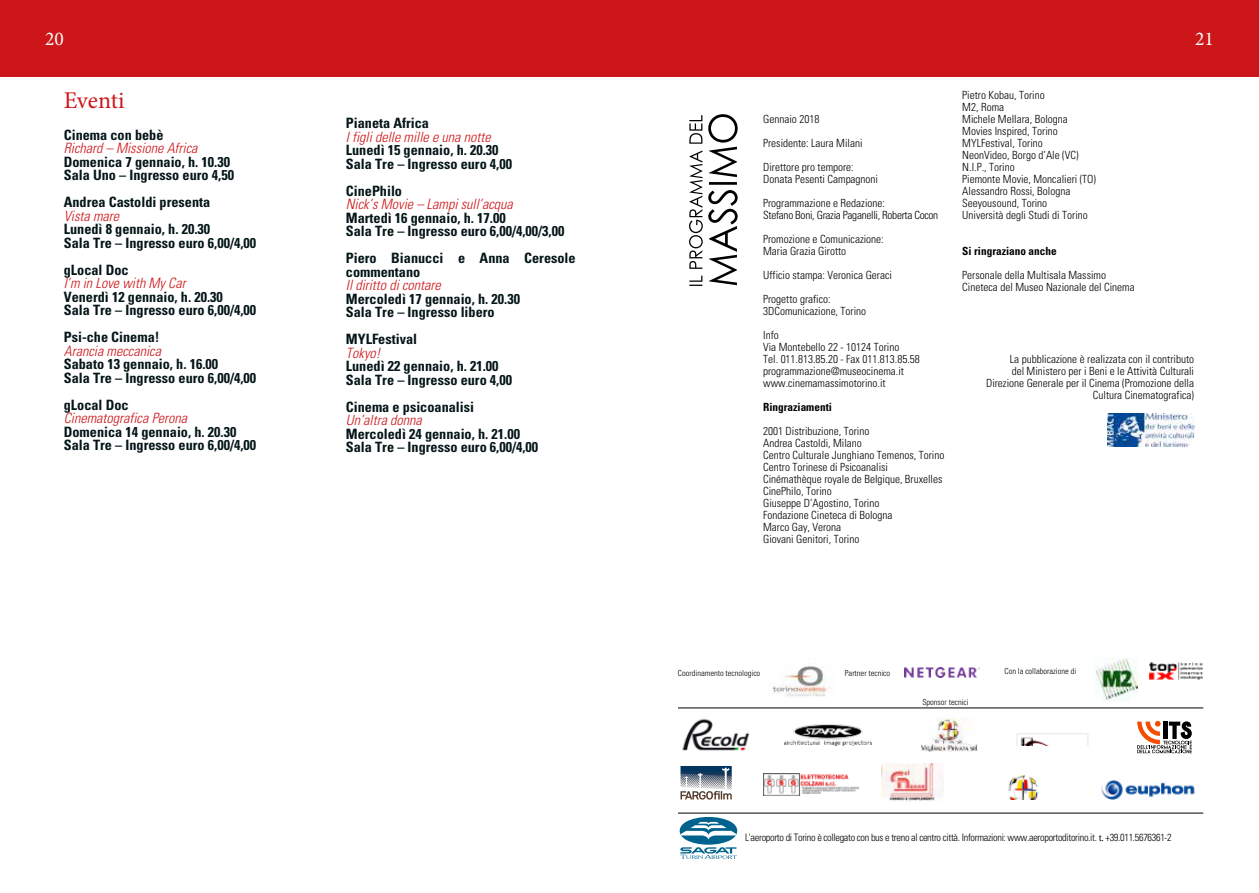
<style>
.page{position:relative;width:1259px;height:893px;background:#fff}
.page>*{position:absolute;margin:0;border:0;box-sizing:border-box;transform-origin:0 0}
.t1{font:24px "Minion Pro";letter-spacing:-.01em;color:#cd1619}
.t2{font:19.5px "Minion Pro";color:#fff}
.t3{font:700 condensed 14.25px/13.5px "Univers";color:#051618}
.t4{font:italic 300 condensed 14.25px "Univers";color:#cd1619}
.t5{font:300 condensed 11.25px/12px "Univers";color:#000}
.t6{font:300 condensed 11.25px/24px "Univers";letter-spacing:-.025em;color:#000}
.t7{font:700 condensed 11.25px "Univers";color:#000}
.t8{font:300 condensed 10.2px "Univers";letter-spacing:-.03em;color:#000}
.t9{font:300 condensed 8.4px "Univers";color:#000}
.s1{font-family:"Minion Pro";font-weight:400;font-stretch:normal}
</style>
<div class="page">
<div style="left:0;top:0;width:1259px;height:77px;background:#cd1619"></div>
<svg style="left:689px;top:114px;width:48px;height:172px"></svg>
<img style="left:904px;top:667px;width:75px;height:11px">
<img style="left:1094px;top:659px;width:43px;height:42px">
<img style="left:1149px;top:662px;width:54px;height:18px">
<img style="left:682px;top:718px;width:68px;height:33px">
<svg style="left:1137px;top:721px;width:54px;height:32px"></svg>
<img style="left:1016px;top:733px;width:73px;height:12px">
<img style="left:1101px;top:780px;width:94px;height:19px">
<img style="left:784px;top:724px;width:87px;height:21px">
<svg style="left:680px;top:766px;width:52px;height:33px"></svg>
<img style="left:764px;top:774px;width:96px;height:21px">
<img style="left:921px;top:719px;width:56px;height:33px">
<img style="left:882px;top:763px;width:53px;height:39px">
<img style="left:1008px;top:775px;width:31px;height:24px">
<svg style="left:679px;top:817px;width:58px;height:42px"></svg>
<hr style="left:678px;top:708px;width:525px;height:1px;background:#000">
<hr style="left:678px;top:813px;width:525px;height:1px;background:#000">
<img style="left:772px;top:665px;width:60px;height:32px">
<img style="left:1107px;top:413px;width:87px;height:33px">
<h2 class="t2" style="left:45px;top:26px;width:20px">20</h2>
<h1 class="t1" style="left:64px;top:84px;width:62px">Eventi</h1>
<p class="t3" style="left:64px;top:128px;width:101px">Cinema con bebè</p>
<p class="t4" style="left:64px;top:140px;width:135px">Richard – Missione Africa</p>
<p class="t3" style="left:64px;top:155px;width:172px">Domenica 7 gennaio, h. 10.30<br>Sala Uno – Ingresso euro 4,50</p>
<p class="t3" style="left:64px;top:196px;width:148px">Andrea Castoldi presenta</p>
<p class="t4" style="left:64px;top:207px;width:57px">Vista mare</p>
<p class="t3" style="left:64px;top:223px;width:194px">Lunedì 8 gennaio, h. 20.30<br>Sala Tre – Ingresso euro 6,00/4,00</p>
<p class="t3" style="left:64px;top:263px;width:66px">gLocal Doc</p>
<p class="t4" style="left:64px;top:275px;width:123px">I’m in Love with My Car</p>
<p class="t3" style="left:64px;top:290px;width:194px">Venerdì 12 gennaio, h. 20.30<br>Sala Tre – Ingresso euro 6,00/4,00</p>
<p class="t3" style="left:64px;top:331px;width:97px">Psi-che Cinema!</p>
<p class="t4" style="left:64px;top:342px;width:99px">Arancia meccanica</p>
<p class="t3" style="left:64px;top:358px;width:194px">Sabato 13 gennaio, h. 16.00<br>Sala Tre – Ingresso euro 6,00/4,00</p>
<p class="t3" style="left:64px;top:398px;width:66px">gLocal Doc</p>
<p class="t4" style="left:64px;top:410px;width:125px">Cinematografica Perona</p>
<p class="t3" style="left:64px;top:425px;width:194px">Domenica 14 gennaio, h. 20.30<br>Sala Tre – Ingresso euro 6,00/4,00</p>
<p class="t3" style="left:346px;top:117px;width:85px">Pianeta Africa</p>
<p class="t4" style="left:346px;top:128px;width:146px">I figli delle mille e una notte</p>
<p class="t3" style="left:346px;top:144px;width:168px">Lunedì 15 gennaio, h. 20.30<br>Sala Tre – Ingresso euro 4,00</p>
<p class="t3" style="left:346px;top:184px;width:58px">CinePhilo</p>
<p class="t4" style="left:346px;top:196px;width:168px">Nick’s Movie – Lampi sull’acqua</p>
<p class="t3" style="left:346px;top:211px;width:220px">Martedì 16 gennaio, h. 17.00<br>Sala Tre – Ingresso euro 6,00/4,00/3,00</p>
<p class="t3" style="left:346px;top:252px;width:231px">Piero Bianucci e Anna Ceresole commentano</p>
<p class="t4" style="left:346px;top:277px;width:96px">Il diritto di contare</p>
<p class="t3" style="left:346px;top:292px;width:176px">Mercoledì 17 gennaio, h. 20.30<br>Sala Tre – Ingresso libero</p>
<p class="t3" style="left:346px;top:332px;width:73px">MYLFestival</p>
<p class="t4" style="left:346px;top:344px;width:36px">Tokyo!</p>
<p class="t3" style="left:346px;top:359px;width:168px">Lunedì 22 gennaio, h. 21.00<br>Sala Tre – Ingresso euro 4,00</p>
<p class="t3" style="left:346px;top:400px;width:130px">Cinema e psicoanalisi</p>
<p class="t4" style="left:346px;top:412px;width:77px">Un’altra donna</p>
<p class="t3" style="left:346px;top:427px;width:194px">Mercoledì 24 gennaio, h. 21.00<br>Sala Tre – Ingresso euro 6,00/4,00</p>
<p class="t5" style="left:763px;top:107px;width:101px;line-height:24px">Gennaio 2018<br>Presidente: Laura Milani<br>Direttore pro tempore:</p>
<p class="t5" style="left:763px;top:167px;width:123px;line-height:24px">Donata Pesenti Campagnoni<br>Programmazione e Redazione:</p>
<p class="t6" style="left:763px;top:203px;width:177px">Stefano Boni, Grazia Paganelli, Roberta Cocon<br>Promozione e Comunicazione:</p>
<p class="t5" style="left:763px;top:239px;width:130px;line-height:24px">Maria Grazia Girotto<br>Ufficio stampa: Veronica Geraci<br>Progetto grafico:</p>
<p class="t5" style="left:763px;top:299px;width:105px;line-height:24px">3DComunicazione, Torino<br>Info</p>
<p class="t5" style="left:763px;top:341px;width:158px">Via Montebello 22 - 10124 Torino<br>Tel. 011.813.85.20 - Fax 011.813.85.58 programmazione@museocinema.it www.cinemamassimotorino.it</p>
<p class="t7" style="left:763px;top:400px;width:70px">Ringraziamenti</p>
<p class="t5" style="left:763px;top:425px;width:183px">2001 Distribuzione, Torino<br>Andrea Castoldi, Milano<br>Centro Culturale Junghiano Temenos, Torino<br>Centro Torinese di Psicoanalisi<br>Cinémathèque royale de Belgique, Bruxelles<br>CinePhilo, Torino<br>Giuseppe D’Agostino, Torino<br>Fondazione Cineteca di Bologna<br>Marco Gay, Verona<br>Giovani Genitori, Torino</p>
<p class="t5" style="left:962px;top:89px;width:135px">Pietro Kobau, Torino<br>M2, Roma<br>Michele Mellara, Bologna<br>Movies Inspired, Torino<br>MYLFestival, Torino<br>NeonVideo, Borgo d’Ale (VC)<br>N.I.P., Torino<br>Piemonte Movie, Moncalieri (TO)<br>Alessandro Rossi, Bologna<br>Seeyousound, Torino<br>Università degli Studi di Torino</p>
<p class="t7" style="left:962px;top:244px;width:96px">Si ringraziano anche</p>
<p class="t5" style="left:962px;top:269px;width:174px">Personale della Multisala Massimo<br>Cineteca del Museo Nazionale del Cinema</p>
<h2 class="t2" style="left:1195px;top:26px;width:20px">21</h2>
<p class="t5" style="left:986px;top:353px;width:209px;text-align:right">La pubblicazione è realizzata con il contributo<br>del Ministero per i Beni e le Attività Culturali Direzione Generale per il Cinema (Promozione della Cultura Cinematografica)</p>
<p class="t9" style="left:678px;top:668px;width:84px">Coordinamento tecnologico</p>
<p class="t9" style="left:1004px;top:666px;width:73px">Con la collaborazione di</p>
<p class="t9" style="left:845px;top:668px;width:47px">Partner tecnico</p>
<p class="t9" style="left:922px;top:697px;width:48px">Sponsor tecnici</p>
<p class="t8" style="left:745px;top:831px;width:428px">L'aeroporto di Torino è collegato con bus e treno al centro città. Informazioni: www.aeroportoditorino.it. <span class="s1">t.</span> +39.011.5676361-2</p>
</div>
